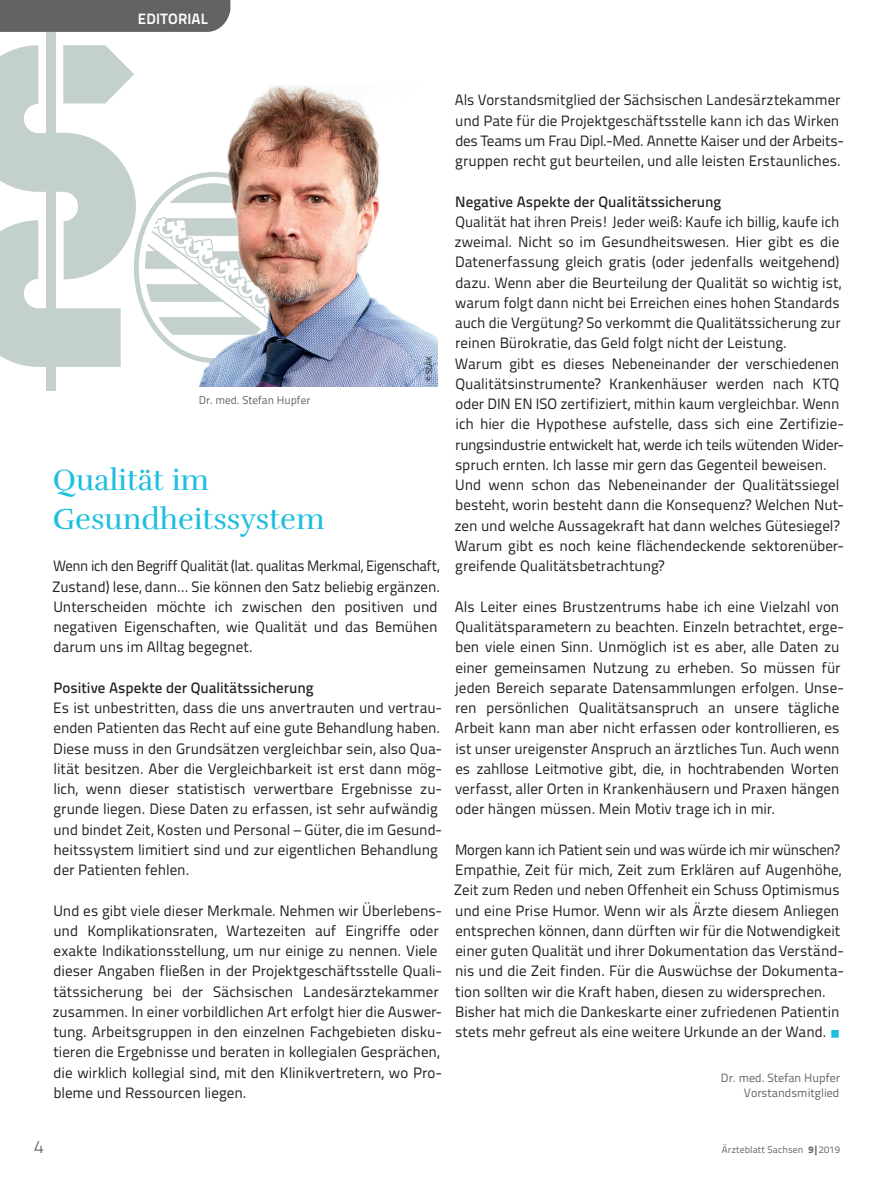
<style>
.page{position:relative;width:893px;height:1191px;background:#fff}
.page>*{position:absolute;margin:0;border:0;box-sizing:border-box;transform-origin:0 0}
.t1{font:30px/39px "Rufina";color:#1cbfdf}
.t2{font:300 18px "Titillium Text";color:#636366}
.t3{font:15px/20.2px "Titillium Text";color:#231f20}
.t4{font:500 15px "Titillium Text";color:#231f20}
.t5{font:700 15px "Titillium Text";letter-spacing:.015em;color:#fff}
.t6{font:12px/15px "Titillium Text";color:#636366;text-align:right}
.t7{font:11.25px "Titillium Text";color:#636366}
.t8{font:9.75px "Titillium Text";letter-spacing:.01em;color:#636366}
.t9{font:8.25px "Titillium Text";color:#231f20}
.s1{color:#1cbfdf}
.s2{font-weight:800}
</style>
<div class="page">
<svg style="left:0;top:45px;width:186px;height:322px"></svg>
<div style="left:46px;top:32px;width:9px;height:358px;background:#c3d0ce"></div>
<img style="left:186px;top:85px;width:252px;height:302px">
<div style="left:0;top:0;width:230px;height:32px;background:#636366"></div>
<p class="t5" style="left:138px;top:7px;width:72px">EDITORIAL</p>
<p class="t7" style="left:199px;top:392px;width:113px">Dr. med. Stefan Hupfer</p>
<p class="t9" style="left:423px;top:381px;width:26px;rotate:-90deg">© SLÄK</p>
<h1 class="t1" style="left:53px;top:461px;width:273px">Qualität im<br>Gesundheitssystem</h1>
<p class="t3" style="left:52px;top:555px;width:389px">Wenn ich den Begriff Qualität (lat. qualitas Merkmal, Eigenschaft, Zustand) lese, dann… Sie können den Satz beliebig ergänzen.<br>Unterscheiden möchte ich zwischen den positiven und negativen Eigenschaften, wie Qualität und das Bemühen darum uns im Alltag begegnet.</p>
<p class="t4" style="left:53px;top:676px;width:262px">Positive Aspekte der Qualitätssicherung</p>
<p class="t3" style="left:53px;top:697px;width:390px">Es ist unbestritten, dass die uns anvertrauten und vertrau&shy;enden Patienten das Recht auf eine gute Behandlung haben.<br>Diese muss in den Grundsätzen vergleichbar sein, also Qua&shy;lität besitzen. Aber die Vergleichbarkeit ist erst dann mög&shy;lich, wenn dieser statistisch verwertbare Ergebnisse zu&shy;grunde liegen. Diese Daten zu erfassen, ist sehr aufwändig und bindet Zeit, Kosten und Personal – Güter, die im Gesund&shy;heitssystem limitiert sind und zur eigentlichen Behandlung der Patienten fehlen.</p>
<p class="t3" style="left:53px;top:899px;width:391px">Und es gibt viele dieser Merkmale. Nehmen wir Überlebens&shy;und Komplikationsraten, Wartezeiten auf Eingriffe oder exakte Indikationsstellung, um nur einige zu nennen. Viele dieser Angaben fließen in der Projektgeschäftsstelle Quali&shy;tätssicherung bei der Sächsischen Landesärztekammer zusammen. In einer vorbildlichen Art erfolgt hier die Auswer&shy;tung. Arbeitsgruppen in den einzelnen Fachgebieten disku&shy;tieren die Ergebnisse und beraten in kollegialen Gesprächen, die wirklich kollegial sind, mit den Klinikvertretern, wo Pro&shy;bleme und Ressourcen liegen.</p>
<p class="t3" style="left:455px;top:89px;width:391px">Als Vorstandsmitglied der Sächsischen Landesärztekammer und Pate für die Projektgeschäftsstelle kann ich das Wirken des Teams um Frau Dipl.-Med. Annette Kaiser und der Arbeits&shy;gruppen recht gut beurteilen, und alle leisten Erstaunliches.</p>
<p class="t4" style="left:455px;top:190px;width:268px">Negative Aspekte der Qualitätssicherung</p>
<p class="t3" style="left:454px;top:211px;width:391px">Qualität hat ihren Preis! Jeder weiß: Kaufe ich billig, kaufe ich zweimal. Nicht so im Gesundheitswesen. Hier gibt es die Datenerfassung gleich gratis (oder jedenfalls weitgehend) dazu. Wenn aber die Beurteilung der Qualität so wichtig ist, warum folgt dann nicht bei Erreichen eines hohen Standards auch die Vergütung? So verkommt die Qualitätssicherung zur reinen Bürokratie, das Geld folgt nicht der Leistung.<br>Warum gibt es dieses Nebeneinander der verschiedenen Qualitätsinstrumente? Krankenhäuser werden nach KTQ oder DIN EN ISO zertifiziert, mithin kaum vergleichbar. Wenn ich hier die Hypothese aufstelle, dass sich eine Zertifizie&shy;rungsindustrie entwickelt hat, werde ich teils wütenden Wider&shy;spruch ernten. Ich lasse mir gern das Gegenteil beweisen.<br>Und wenn schon das Nebeneinander der Qualitätssiegel besteht, worin besteht dann die Konsequenz? Welchen Nut&shy;zen und welche Aussagekraft hat dann welches Gütesiegel?<br>Warum gibt es noch keine flächendeckende sektorenüber&shy;greifende Qualitätsbetrachtung?</p>
<p class="t3" style="left:455px;top:595px;width:391px">Als Leiter eines Brustzentrums habe ich eine Vielzahl von Qualitätsparametern zu beachten. Einzeln betrachtet, erge&shy;ben viele einen Sinn. Unmöglich ist es aber, alle Daten zu einer gemeinsamen Nutzung zu erheben. So müssen für jeden Bereich separate Datensammlungen erfolgen. Unse&shy;ren persönlichen Qualitätsanspruch an unsere tägliche Arbeit kann man aber nicht erfassen oder kontrollieren, es ist unser ureigenster Anspruch an ärztliches Tun. Auch wenn es zahllose Leitmotive gibt, die, in hochtrabenden Worten verfasst, aller Orten in Krankenhäusern und Praxen hängen oder hängen müssen. Mein Motiv trage ich in mir.</p>
<p class="t3" style="left:454px;top:838px;width:391px">Morgen kann ich Patient sein und was würde ich mir wünschen?<br>Empathie, Zeit für mich, Zeit zum Erklären auf Augenhöhe, Zeit zum Reden und neben Offenheit ein Schuss Optimismus und eine Prise Humor. Wenn wir als Ärzte diesem Anliegen entsprechen können, dann dürften wir für die Notwendigkeit einer guten Qualität und ihrer Dokumentation das Verständ&shy;nis und die Zeit finden. Für die Auswüchse der Dokumenta&shy;tion sollten wir die Kraft haben, diesen zu widersprechen.<br>Bisher hat mich die Dankeskarte einer zufriedenen Patientin stets mehr gefreut als eine weitere Urkunde an der Wand. <span class="s1">○</span></p>
<p class="t6" style="left:721px;top:1069px;width:121px">Dr. med. Stefan Hupfer<br>Vorstandsmitglied</p>
<p class="t2" style="left:34px;top:1133px;width:11px">4</p>
<p class="t8" style="left:722px;top:1142px;width:119px">Ärzteblatt Sachsen <span class="s2">9|</span>2019</p>
</div>
